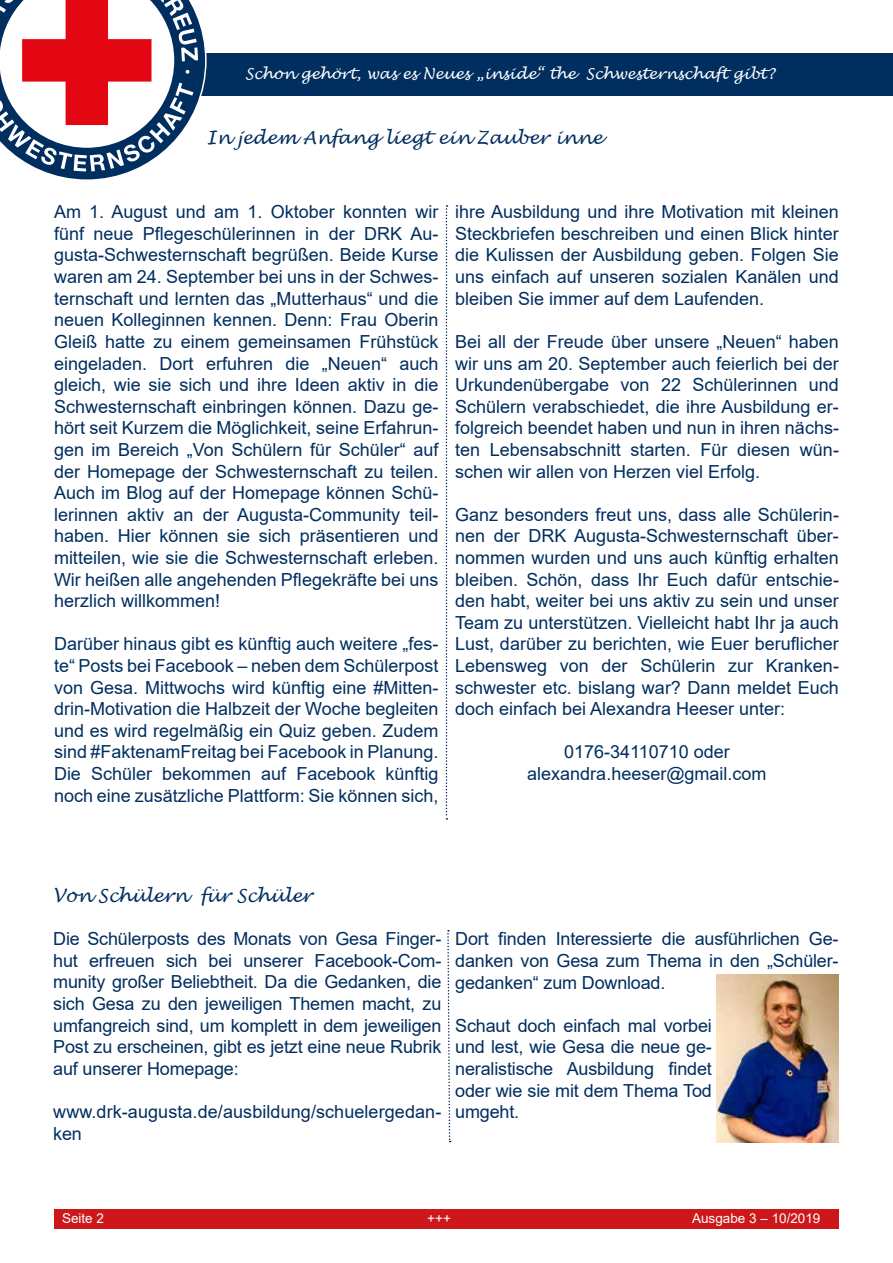
<style>
.page{position:relative;width:893px;height:1263px;background:#fff}
.page>*{position:absolute;margin:0;border:0;box-sizing:border-box;transform-origin:0 0}
.t1{font:18px/21.6px "Arial";color:#002e5f;text-align:justify}
.t2{font:italic 18px "Lucida Handwriting";color:#002e5f}
.t3{font:italic 15px "Lucida Handwriting";color:#fff}
.t4{font:13.5px "Arial";color:#fff}
</style>
<div class="page">
<div style="left:183px;top:53px;width:710px;height:43px;background:#002e5f"></div>
<svg style="left:0;top:0;width:207px;height:180px"></svg>
<div style="left:54px;top:1209px;width:785px;height:19px;background:#cd171a"></div>
<svg style="left:446px;top:205px;width:1px;height:615px"></svg>
<svg style="left:447px;top:930px;width:4px;height:212px"></svg>
<img style="left:716px;top:974px;width:122px;height:168px">
<p class="t3" style="left:245px;top:64px;width:531px">Schon gehört, was es Neues „inside“ the Schwesternschaft gibt?</p>
<p class="t2" style="left:207px;top:127px;width:397px">In jedem Anfang liegt ein Zauber inne</p>
<p class="t1" style="left:54px;top:201px;width:386px">Am 1. August und am 1. Oktober konnten wir fünf neue Pflegeschülerinnen in der DRK Au&shy;gusta-Schwesternschaft begrüßen. Beide Kurse waren am 24. September bei uns in der Schwes&shy;ternschaft und lernten das „Mutterhaus“ und die neuen Kolleginnen kennen. Denn: Frau Oberin Gleiß hatte zu einem gemeinsamen Frühstück eingeladen. Dort erfuhren die „Neuen“ auch gleich, wie sie sich und ihre Ideen aktiv in die Schwesternschaft einbringen können. Dazu ge&shy;hört seit Kurzem die Möglichkeit, seine Erfahrun&shy;gen im Bereich „Von Schülern für Schüler“ auf der Homepage der Schwesternschaft zu teilen.<br>Auch im Blog auf der Homepage können Schü&shy;lerinnen aktiv an der Augusta-Community teil&shy;haben. Hier können sie sich präsentieren und mitteilen, wie sie die Schwesternschaft erleben.<br>Wir heißen alle angehenden Pflegekräfte bei uns herzlich willkommen!</p>
<p class="t1" style="left:54px;top:633px;width:386px">Darüber hinaus gibt es künftig auch weitere „fes&shy;te“ Posts bei Facebook – neben dem Schülerpost von Gesa. Mittwochs wird künftig eine #Mitten&shy;drin-Motivation die Halbzeit der Woche begleiten und es wird regelmäßig ein Quiz geben. Zudem sind #FaktenamFreitag bei Facebook in Planung.<br>Die Schüler bekommen auf Facebook künftig noch eine zusätzliche Plattform: Sie können sich,</p>
<p class="t1" style="left:455px;top:201px;width:385px">ihre Ausbildung und ihre Motivation mit kleinen Steckbriefen beschreiben und einen Blick hinter die Kulissen der Ausbildung geben. Folgen Sie uns einfach auf unseren sozialen Kanälen und bleiben Sie immer auf dem Laufenden.</p>
<p class="t1" style="left:455px;top:331px;width:385px">Bei all der Freude über unsere „Neuen“ haben wir uns am 20. September auch feierlich bei der Urkundenübergabe von 22 Schülerinnen und Schülern verabschiedet, die ihre Ausbildung er&shy;folgreich beendet haben und nun in ihren nächs&shy;ten Lebensabschnitt starten. Für diesen wün&shy;schen wir allen von Herzen viel Erfolg.</p>
<p class="t1" style="left:455px;top:503px;width:385px">Ganz besonders freut uns, dass alle Schülerin&shy;nen der DRK Augusta-Schwesternschaft über&shy;nommen wurden und uns auch künftig erhalten bleiben. Schön, dass Ihr Euch dafür entschie&shy;den habt, weiter bei uns aktiv zu sein und unser Team zu unterstützen. Vielleicht habt Ihr ja auch Lust, darüber zu berichten, wie Euer beruflicher Lebensweg von der Schülerin zur Kranken&shy;schwester etc. bislang war? Dann meldet Euch doch einfach bei Alexandra Heeser unter:</p>
<p class="t1" style="left:527px;top:741px;width:241px;text-align:center">0176-34110710 oder alexandra.heeser@gmail.com</p>
<p class="t2" style="left:53px;top:885px;width:260px">Von Schülern für Schüler</p>
<p class="t1" style="left:53px;top:928px;width:390px">Die Schülerposts des Monats von Gesa Finger&shy;hut erfreuen sich bei unserer Facebook-Com&shy;munity großer Beliebtheit. Da die Gedanken, die sich Gesa zu den jeweiligen Themen macht, zu umfangreich sind, um komplett in dem jeweiligen Post zu erscheinen, gibt es jetzt eine neue Rubrik auf unserer Homepage:</p>
<p class="t1" style="left:53px;top:1101px;width:390px">www.drk-augusta.de/ausbildung/schuelergedan&shy;ken</p>
<p class="t1" style="left:455px;top:928px;width:385px">Dort finden Interessierte die ausführlichen Ge&shy;danken von Gesa zum Thema in den „Schüler&shy;gedanken“ zum Download.</p>
<p class="t1" style="left:455px;top:1015px;width:258px">Schaut doch einfach mal vorbei und lest, wie Gesa die neue ge&shy;neralistische Ausbildung findet oder wie sie mit dem Thema Tod umgeht.</p>
<p class="t4" style="left:62px;top:1209px;width:44px">Seite 2</p>
<p class="t4" style="left:427px;top:1209px;width:25px">+++</p>
<p class="t4" style="left:692px;top:1209px;width:130px">Ausgabe 3 – 10/2019</p>
</div>
